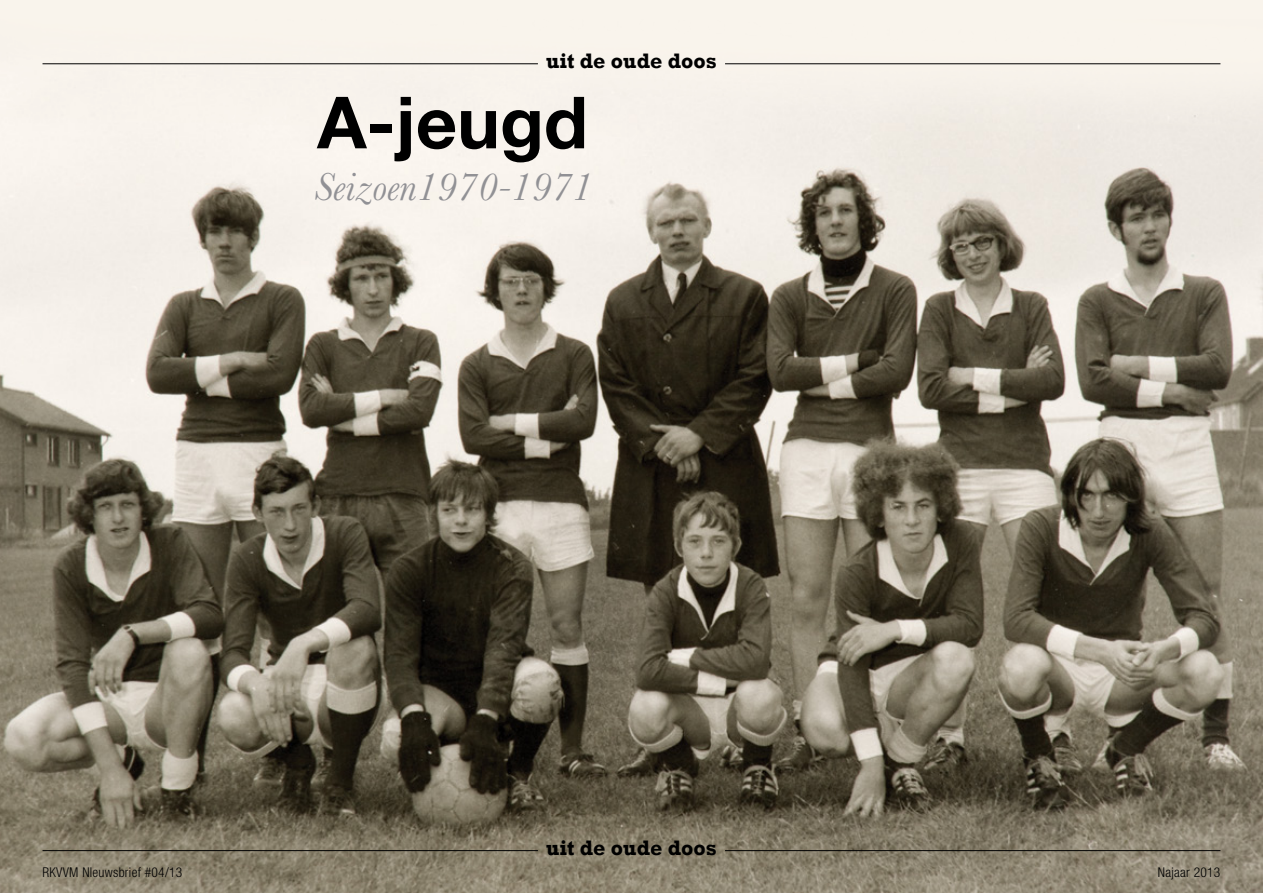
<style>
.page{position:relative;width:1263px;height:893px;background:#f9f4ec}
.page>*{position:absolute;margin:0;border:0;box-sizing:border-box;transform-origin:0 0}
.t1{font:700 72px "Helvetica Neue";color:#000}
.t2{font:italic 40.5px "M Baskerville";color:#919195}
.t3{font:700 21.45px "Rockwell";color:#000}
.t4{font:300 condensed 13.5px "Helvetica Neue";letter-spacing:.02em;color:#000}
</style>
<div class="page">
<img style="left:0;top:63px;width:1263px;height:830px">
<hr style="left:43px;top:63px;width:495px;height:1px;background:#000">
<hr style="left:725px;top:63px;width:495px;height:1px;background:#000">
<hr style="left:43px;top:850px;width:495px;height:1px;background:#000">
<hr style="left:725px;top:850px;width:495px;height:1px;background:#000">
<h3 class="t3" style="left:546px;top:48px;width:172px">uit de oude doos</h3>
<h1 class="t1" style="left:317px;top:78px;width:272px">A-jeugd</h1>
<h2 class="t2" style="left:313px;top:163px;width:280px">Seizoen1970-1971</h2>
<h3 class="t3" style="left:546px;top:834px;width:172px">uit de oude doos</h3>
<p class="t4" style="left:43px;top:864px;width:141px">RKVVM NIeuwsbrief #04/13</p>
<p class="t4" style="left:1158px;top:864px;width:64px">Najaar 2013</p>
</div>
